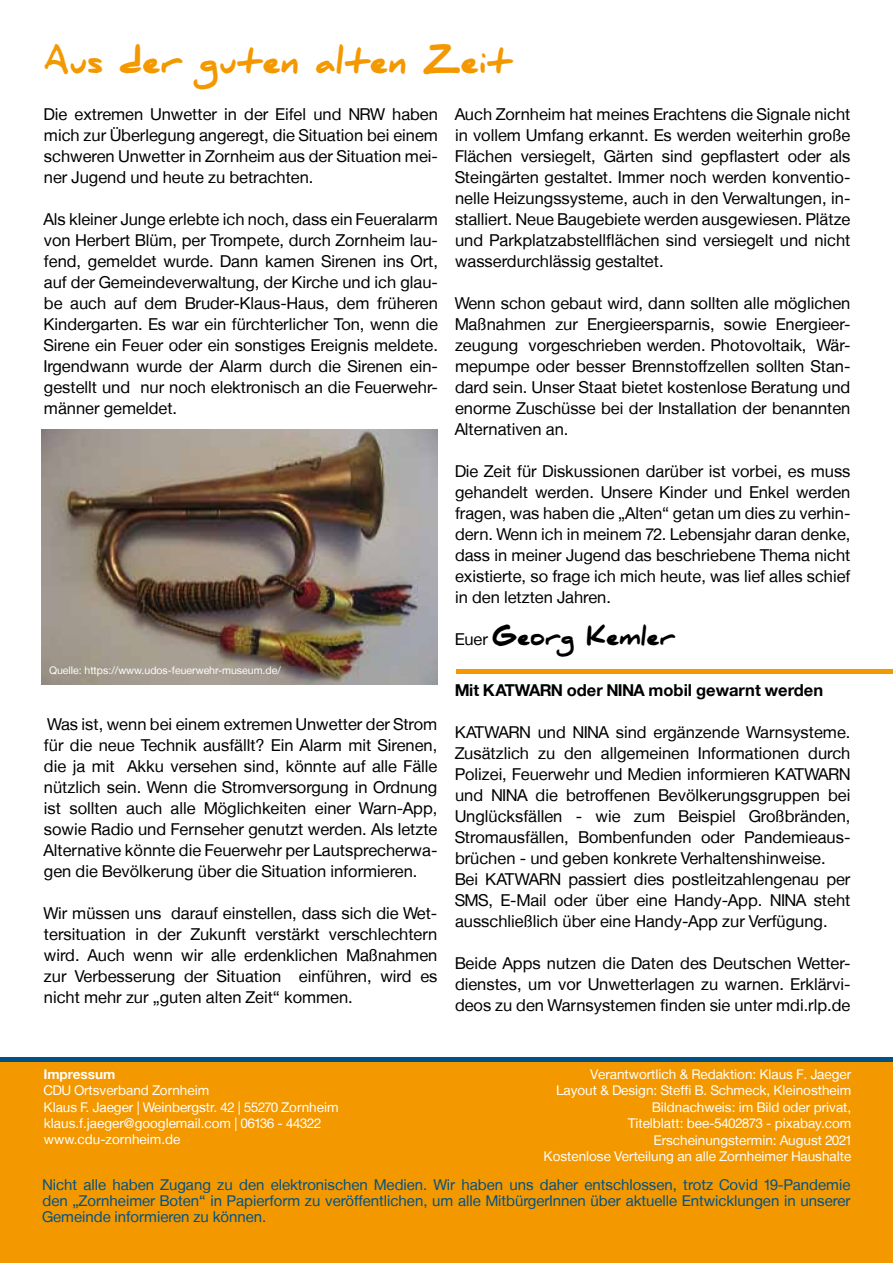
<style>
.page{position:relative;width:893px;height:1263px;background:#fff}
.page>*{position:absolute;margin:0;border:0;box-sizing:border-box;transform-origin:0 0}
.t1{font:900 31.5px "Daniel";color:#f49800}
.t2{font:900 22.5px "Daniel";color:#000}
.t3{font:16.5px/21px "CDU Helvetica";color:#000;text-align:justify}
.t4{font:700 16.5px "CDU Helvetica";color:#000}
.t5{font:15px/16.2px "CDU Helvetica";color:#005286;text-align:justify}
.t6{font:13.5px/16.4px "CDU Helvetica";color:#fff;text-align:right}
.t7{font:700 13.5px "CDU Helvetica";color:#fff}
.t8{font:10.5px "CDU Helvetica";color:#fff}
.s1{font-family:"CDU Helvetica";font-weight:400;font-size:16.5px}
</style>
<div class="page">
<div style="left:0;top:1062px;width:893px;height:201px;background:#f49800"></div>
<hr style="left:0;top:1058px;width:893px;height:4px;background:#005286">
<img style="left:42px;top:429px;width:395px;height:255px">
<hr style="left:456px;top:669px;width:437px;height:4px;background:#f49800">
<h1 class="t1" style="left:44px;top:43px;width:470px">Aus der guten alten Zeit</h1>
<p class="t3" style="left:44px;top:103px;width:396px">Die extremen Unwetter in der Eifel und NRW haben mich zur Überlegung angeregt, die Situation bei einem schweren Unwetter in Zornheim aus der Situation mei&shy;ner Jugend und heute zu betrachten.</p>
<p class="t3" style="left:44px;top:208px;width:396px">Als kleiner Junge erlebte ich noch, dass ein Feueralarm von Herbert Blüm, per Trompete, durch Zornheim lau&shy;fend, gemeldet wurde. Dann kamen Sirenen ins Ort, auf der Gemeindeverwaltung, der Kirche und ich glau&shy;be auch auf dem Bruder-Klaus-Haus, dem früheren Kindergarten. Es war ein fürchterlicher Ton, wenn die Sirene ein Feuer oder ein sonstiges Ereignis meldete.<br>Irgendwann wurde der Alarm durch die Sirenen ein&shy;gestellt und nur noch elektronisch an die Feuerwehr&shy;männer gemeldet.</p>
<p class="t3" style="left:455px;top:103px;width:397px">Auch Zornheim hat meines Erachtens die Signale nicht in vollem Umfang erkannt. Es werden weiterhin große Flächen versiegelt, Gärten sind gepflastert oder als Steingärten gestaltet. Immer noch werden konventio&shy;nelle Heizungssysteme, auch in den Verwaltungen, in&shy;stalliert. Neue Baugebiete werden ausgewiesen. Plätze und Parkplatzabstellflächen sind versiegelt und nicht wasserdurchlässig gestaltet.</p>
<p class="t3" style="left:455px;top:292px;width:397px">Wenn schon gebaut wird, dann sollten alle möglichen Maßnahmen zur Energieersparnis, sowie Energieer&shy;zeugung vorgeschrieben werden. Photovoltaik, Wär&shy;mepumpe oder besser Brennstoffzellen sollten Stan&shy;dard sein. Unser Staat bietet kostenlose Beratung und enorme Zuschüsse bei der Installation der benannten Alternativen an.</p>
<p class="t3" style="left:455px;top:460px;width:397px">Die Zeit für Diskussionen darüber ist vorbei, es muss gehandelt werden. Unsere Kinder und Enkel werden fragen, was haben die „Alten“ getan um dies zu verhin&shy;dern. Wenn ich in meinem 72. Lebensjahr daran denke, dass in meiner Jugend das beschriebene Thema nicht existierte, so frage ich mich heute, was lief alles schief in den letzten Jahren.</p>
<h2 class="t2" style="left:455px;top:624px;width:222px"><span class="s1">Euer</span> Georg Kemler</h2>
<p class="t4" style="left:455px;top:680px;width:370px">Mit KATWARN oder NINA mobil gewarnt werden</p>
<p class="t3" style="left:455px;top:721px;width:397px;text-align:left">KATWARN und NINA sind ergänzende Warnsysteme.<br>Zusätzlich zu den allgemeinen Informationen durch Polizei, Feuerwehr und Medien informieren KATWARN und NINA die betroffenen Bevölkerungsgruppen bei Unglücksfällen - wie zum Beispiel Großbränden, Stromausfällen, Bombenfunden oder Pandemieaus&shy;brüchen - und geben konkrete Verhaltenshinweise.<br>Bei KATWARN passiert dies postleitzahlengenau per SMS, E-Mail oder über eine Handy-App. NINA steht ausschließlich über eine Handy-App zur Verfügung.</p>
<p class="t3" style="left:455px;top:952px;width:397px">Beide Apps nutzen die Daten des Deutschen Wetter&shy;dienstes, um vor Unwetterlagen zu warnen. Erklärvi&shy;deos zu den Warnsystemen finden sie unter mdi.rlp.de</p>
<p class="t8" style="left:50px;top:664px;width:233px">Quelle: https://www.udos-feuerwehr-museum.de/</p>
<p class="t3" style="left:44px;top:714px;width:395px">Was ist, wenn bei einem extremen Unwetter der Strom für die neue Technik ausfällt? Ein Alarm mit Sirenen, die ja mit Akku versehen sind, könnte auf alle Fälle nützlich sein. Wenn die Stromversorgung in Ordnung ist sollten auch alle Möglichkeiten einer Warn-App, sowie Radio und Fernseher genutzt werden. Als letzte Alternative könnte die Feuerwehr per Lautsprecherwa&shy;gen die Bevölkerung über die Situation informieren.</p>
<p class="t3" style="left:44px;top:903px;width:395px">Wir müssen uns darauf einstellen, dass sich die Wet&shy;tersituation in der Zukunft verstärkt verschlechtern wird. Auch wenn wir alle erdenklichen Maßnahmen zur Verbesserung der Situation einführen, wird es nicht mehr zur „guten alten Zeit“ kommen.</p>
<p class="t7" style="left:44px;top:1066px;width:73px">Impressum</p>
<p class="t6" style="left:44px;top:1082px;width:296px;text-align:left">CDU Ortsverband Zornheim<br>Klaus F. Jaeger | Weinbergstr. 42 | 55270 Zornheim klaus.f.jaeger@googlemail.com | 06136 - 44322 www.cdu-zornheim.de</p>
<p class="t5" style="left:43px;top:1176px;width:809px">Nicht alle haben Zugang zu den elektronischen Medien. Wir haben uns daher entschlossen, trotz Covid 19-Pandemie den „Zornheimer Boten“ in Papierform zu veröffentlichen, um alle MitbürgerInnen über aktuelle Entwicklungen in unserer Gemeinde informieren zu können.</p>
<p class="t6" style="left:544px;top:1066px;width:309px">Verantwortlich &amp; Redaktion: Klaus F. Jaeger<br>Layout &amp; Design: Steffi B. Schmeck, Kleinostheim Bildnachweis: im Bild oder privat,<br>Titelblatt: bee-5402873 - pixabay.com Erscheinungstermin: August 2021<br>Kostenlose Verteilung an alle Zornheimer Haushalte</p>
</div>
